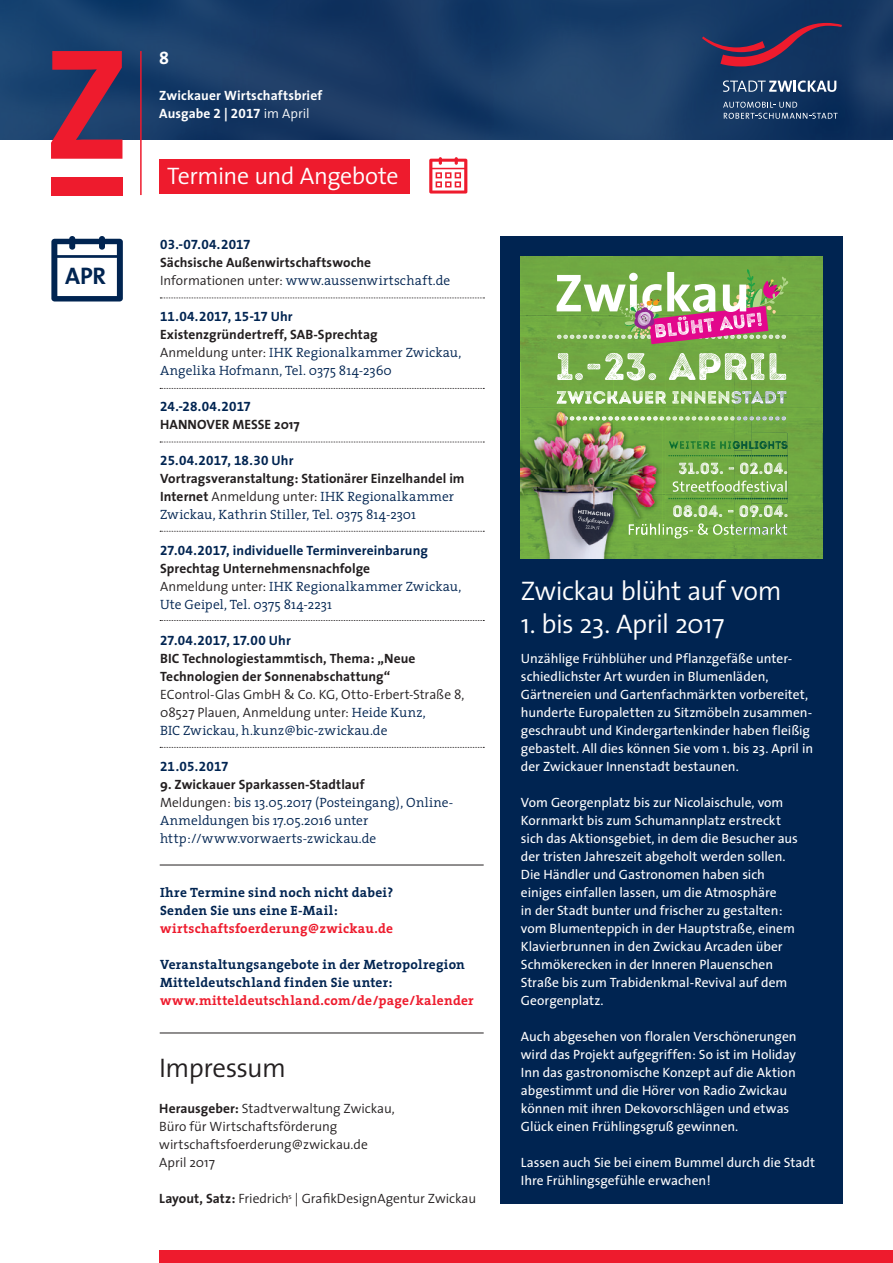
<style>
.page{position:relative;width:893px;height:1263px;background:#fff}
.page>*{position:absolute;margin:0;border:0;box-sizing:border-box;transform-origin:0 0}
.t1{font:300 27px "The Sans";letter-spacing:-.02em;color:#fff}
.t2{font:300 27px "The Sans";letter-spacing:-.025em;color:#231f20}
.t3{font:300 24px "The Sans";letter-spacing:-.02em;color:#fff}
.t4{font:700 24px "The Sans";color:#002451}
.t5{font:18px "The Sans Bold Expert";color:#fff}
.t6{font:13.5px/18px "The Sans";color:#fff}
.t7{font:300 13.5px/18px "The Serif";letter-spacing:.005em;color:#002451}
.t8{font:300 13.5px/18px "The Sans";letter-spacing:-.005em;color:#231f20}
.t9{font:700 13.5px/18px "The Sans";letter-spacing:.005em;color:#231f20}
.t10{font:700 13.5px/18px "The Serif";letter-spacing:.02em;color:#002451}
.t11{font:13.5px "The Sans Bold Expert";letter-spacing:.01em;color:#002451}
.t12{font:700 13.5px "The Serif";letter-spacing:.02em;color:#ee1b2d}
.t13{font:700 13.5px/18px "The Sans";letter-spacing:.005em;color:#002451}
.t14{font:700 13.5px/18px "The Sans";letter-spacing:.01em;color:#fff}
.s1{font-family:"The Sans Bold Expert";font-weight:400}
.s2{font-weight:300}
.s3{font-family:"The Sans";color:#231f20}
.s4{font-family:"The Sans";font-weight:700}
.s5{font-family:"The Sans";font-weight:700;color:#231f20}
.s6{color:#231f20}
.s7{font-family:"The Serif";color:#002451}
.s8{font-weight:700}
</style>
<div class="page">
<div style="left:500px;top:236px;width:342px;height:967px;background:#002451"></div>
<div style="left:521px;top:256px;width:213px;height:141px;background:#71a842"></div>
<img style="left:521px;top:539px;width:302px;height:19px">
<img style="left:734px;top:256px;width:89px;height:283px">
<img style="left:739px;top:498px;width:31px;height:1px">
<img style="left:734px;top:444px;width:47px;height:2px">
<img style="left:665px;top:420px;width:69px;height:103px">
<img style="left:663px;top:450px;width:2px;height:73px">
<img style="left:680px;top:441px;width:34px;height:4px">
<img style="left:663px;top:420px;width:17px;height:23px">
<img style="left:669px;top:456px;width:65px;height:1px">
<svg style="left:557px;top:353px;width:229px;height:27px;background:#a4c786"></svg>
<svg style="left:557px;top:269px;width:233px;height:75px;background:#a2a47a"></svg>
<svg style="left:679px;top:463px;width:108px;height:11px"></svg>
<svg style="left:673px;top:481px;width:114px;height:11px"></svg>
<svg style="left:770px;top:498px;width:18px;height:1px"></svg>
<svg style="left:705px;top:498px;width:29px;height:1px"></svg>
<img style="left:662px;top:420px;width:1px;height:103px">
<svg style="left:557px;top:391px;width:229px;height:29px;background:#94be75"></svg>
<svg style="left:629px;top:523px;width:158px;height:35px;background:#7aaf50"></svg>
<img style="left:521px;top:397px;width:141px;height:142px">
<img style="left:648px;top:397px;width:14px;height:7px">
<img style="left:616px;top:417px;width:46px;height:1px">
<img style="left:558px;top:417px;width:54px;height:3px">
<img style="left:559px;top:418px;width:53px;height:3px">
<img style="left:617px;top:418px;width:45px;height:2px">
<img style="left:634px;top:416px;width:24px;height:4px">
<img style="left:629px;top:524px;width:31px;height:11px">
<svg style="left:578px;top:510px;width:32px;height:20px"></svg>
<svg style="left:673px;top:505px;width:114px;height:12px"></svg>
<svg style="left:759px;top:441px;width:8px;height:8px"></svg>
<svg style="left:669px;top:441px;width:10px;height:8px"></svg>
<svg style="left:781px;top:441px;width:6px;height:8px"></svg>
<img style="left:0;top:0;width:893px;height:139px">
<div style="left:159px;top:159px;width:251px;height:35px;background:#ee1b2d"></div>
<div style="left:159px;top:1251px;width:734px;height:12px;background:#ee1b2d"></div>
<svg style="left:51px;top:51px;width:71px;height:108px;background:#912b49"></svg>
<div style="left:51px;top:177px;width:71px;height:18px;background:#ee1b2d"></div>
<svg style="left:723px;top:102px;width:115px;height:17px;background:#385579"></svg>
<svg style="left:702px;top:23px;width:140px;height:43px;background:#3c2f57"></svg>
<svg style="left:723px;top:80px;width:113px;height:12px"></svg>
<hr style="left:140px;top:51px;width:2px;height:144px;background:#ee1b2d">
<svg style="left:429px;top:157px;width:38px;height:37px"></svg>
<svg style="left:51px;top:236px;width:72px;height:65px"></svg>
<hr style="left:160px;top:865px;width:324px;height:1px;background:#231f20">
<hr style="left:160px;top:1032px;width:324px;height:1px;background:#231f20">
<svg style="left:160px;top:388px;width:324px;height:1px"></svg>
<svg style="left:160px;top:298px;width:324px;height:1px"></svg>
<svg style="left:160px;top:442px;width:324px;height:1px"></svg>
<svg style="left:160px;top:620px;width:324px;height:1px"></svg>
<svg style="left:160px;top:747px;width:324px;height:1px"></svg>
<svg style="left:160px;top:531px;width:324px;height:1px"></svg>
<h2 class="t4" style="left:65px;top:256px;width:42px">APR</h2>
<h3 class="t5" style="left:159px;top:43px;width:11px">8</h3>
<p class="t14" style="left:159px;top:86px;width:165px">Zwickauer Wirtschaftsbrief<br>Ausgabe <span class="s1">2</span> | <span class="s1">2017</span> <span class="s2">im April</span></p>
<h2 class="t3" style="left:167px;top:156px;width:233px">Termine und Angebote</h2>
<p class="t11" style="left:160px;top:233px;width:92px">03.–07.04.2017</p>
<p class="t9" style="left:160px;top:253px;width:213px">Sächsische Außenwirtschaftswoche</p>
<p class="t7" style="left:160px;top:271px;width:292px"><span class="s3">Informationen unter:</span> www.aussenwirtschaft.de</p>
<p class="t11" style="left:160px;top:305px;width:134px">11.04.2017, 15–17 <span class="s4">Uhr</span></p>
<p class="t9" style="left:160px;top:325px;width:219px">Existenzgründertreff, SAB-Sprechtag</p>
<p class="t7" style="left:160px;top:343px;width:303px"><span class="s3">Anmeldung unter:</span> IHK Regionalkammer Zwickau,<br>Angelika Hofmann, Tel. 0375 814-2360</p>
<p class="t11" style="left:160px;top:395px;width:92px">24.–28.04.2017</p>
<p class="t9" style="left:160px;top:415px;width:141px">HANNOVER MESSE 2017</p>
<p class="t11" style="left:160px;top:449px;width:135px">25.04.2017, 18.30 <span class="s4">Uhr</span></p>
<p class="t9" style="left:160px;top:469px;width:306px">Vortragsveranstaltung: Stationärer Einzelhandel im</p>
<p class="t7" style="left:160px;top:487px;width:296px"><span class="s5">Internet</span> <span class="s3">Anmeldung unter:</span> IHK Regionalkammer<br>Zwickau, Kathrin Stiller, Tel. 0375 814-2301</p>
<p class="t13" style="left:160px;top:541px;width:269px"><span class="s1">27.04.2017</span>, individuelle Terminvereinbarung<br><span class="s6">Sprechtag Unternehmensnachfolge</span></p>
<p class="t7" style="left:160px;top:577px;width:303px"><span class="s3">Anmeldung unter:</span> IHK Regionalkammer Zwickau,<br>Ute Geipel, Tel. 0375 814-2231</p>
<p class="t11" style="left:160px;top:629px;width:132px">27.04.2017, 17.00 <span class="s4">Uhr</span></p>
<p class="t9" style="left:160px;top:649px;width:257px">BIC Technologiestammtisch, Thema: „Neue<br>Technologien der Sonnenabschattung“</p>
<p class="t8" style="left:160px;top:685px;width:306px">EControl-Glas GmbH &amp; Co. KG, Otto-Erbert-Straße 8,<br>08527 Plauen, Anmeldung unter: <span class="s7">Heide Kunz,</span></p>
<p class="t7" style="left:160px;top:721px;width:229px">BIC Zwickau, h.kunz@bic-zwickau.de</p>
<p class="t11" style="left:160px;top:755px;width:70px">21.05.2017</p>
<p class="t9" style="left:160px;top:775px;width:206px">9. Zwickauer Sparkassen-Stadtlauf</p>
<p class="t7" style="left:160px;top:793px;width:293px"><span class="s3">Meldungen:</span> bis 13.05.2017 (Posteingang), Online-<br>Anmeldungen bis 17.05.2016 unter http://www.vorwaerts-zwickau.de</p>
<p class="t10" style="left:160px;top:883px;width:235px">Ihre Termine sind noch nicht dabei?<br>Senden Sie uns eine E-Mail:</p>
<p class="t12" style="left:160px;top:917px;width:234px">wirtschaftsfoerderung@zwickau.de</p>
<p class="t10" style="left:160px;top:955px;width:306px">Veranstaltungsangebote in der Metropolregion<br>Mitteldeutschland finden Sie unter:</p>
<p class="t12" style="left:160px;top:989px;width:315px">www.mitteldeutschland.com/de/page/kalender</p>
<h1 class="t2" style="left:159px;top:1046px;width:128px">Impressum</h1>
<p class="t8" style="left:159px;top:1099px;width:237px"><span class="s8">Herausgeber:</span> Stadtverwaltung Zwickau,<br>Büro für Wirtschaftsförderung wirtschaftsfoerderung@zwickau.de<br>April 2017</p>
<p class="t8" style="left:159px;top:1189px;width:318px"><span class="s8">Layout, Satz:</span> Friedrich<sup>s</sup> | GrafikDesignAgentur Zwickau</p>
<h1 class="t1" style="left:521px;top:569px;width:262px">Zwickau blüht auf vom</h1>
<h1 class="t1" style="left:521px;top:602px;width:205px">1. bis 23. April 2017</h1>
<p class="t6" style="left:521px;top:649px;width:294px">Unzählige Frühblüher und Pflanzgefäße unter&shy;schiedlichster Art wurden in Blumenläden, Gärtnereien und Gartenfachmärkten vorbereitet, hunderte Europaletten zu Sitzmöbeln zusammen&shy;geschraubt und Kindergartenkinder haben fleißig gebastelt. All dies können Sie vom 1. bis 23. April in der Zwickauer Innenstadt bestaunen.</p>
<p class="t6" style="left:521px;top:793px;width:279px">Vom Georgenplatz bis zur Nicolaischule, vom Kornmarkt bis zum Schumannplatz erstreckt sich das Aktionsgebiet, in dem die Besucher aus der tristen Jahreszeit abgeholt werden sollen.<br>Die Händler und Gastronomen haben sich einiges einfallen lassen, um die Atmosphäre<br>in der Stadt bunter und frischer zu gestalten: vom Blumenteppich in der Hauptstraße, einem Klavierbrunnen in den Zwickau Arcaden über Schmökerecken in der Inneren Plauenschen Straße bis zum Trabidenkmal-Revival auf dem Georgenplatz.</p>
<p class="t6" style="left:521px;top:1027px;width:277px">Auch abgesehen von floralen Verschönerungen wird das Projekt aufgegriffen: So ist im Holiday Inn das gastronomische Konzept auf die Aktion abgestimmt und die Hörer von Radio Zwickau können mit ihren Dekovorschlägen und etwas Glück einen Frühlingsgruß gewinnen.</p>
<p class="t6" style="left:521px;top:1153px;width:296px">Lassen auch Sie bei einem Bummel durch die Stadt<br>Ihre Frühlingsgefühle erwachen!</p>
</div>
